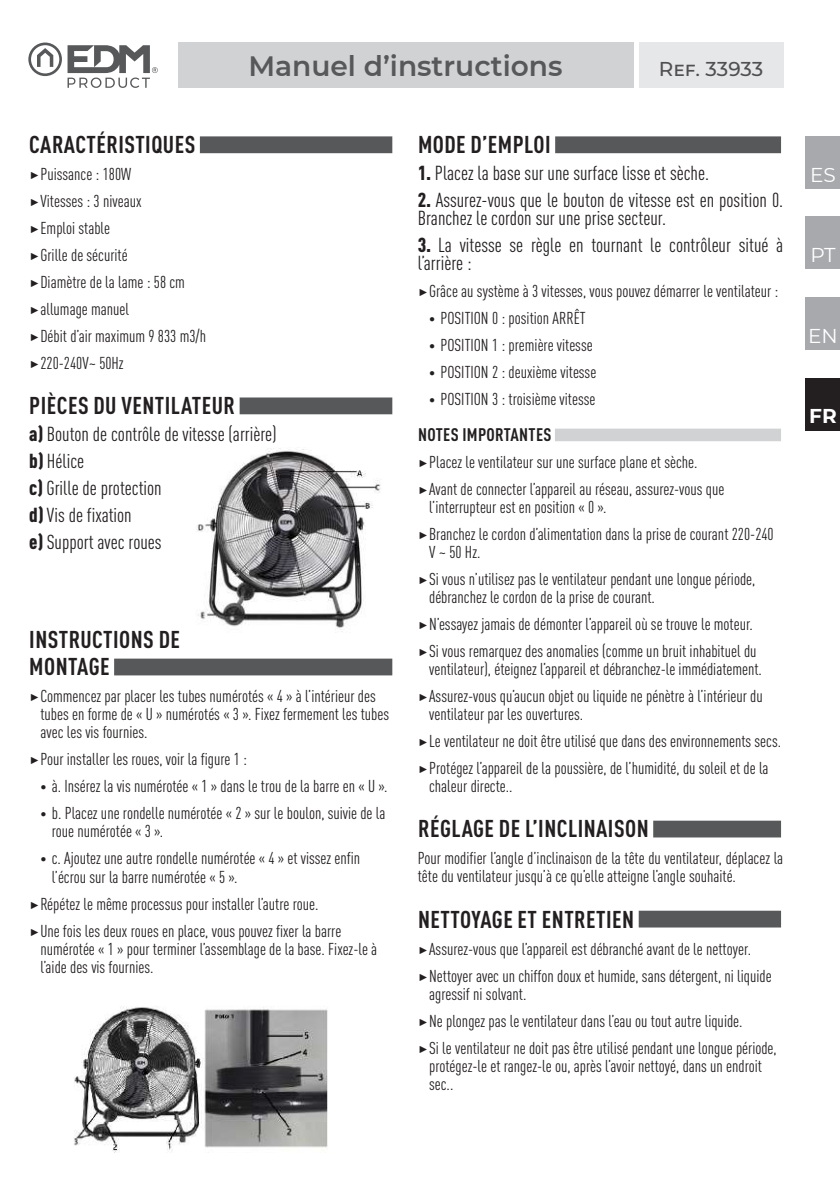
<style>
.page{position:relative;width:840px;height:1191px;background:#fff}
.page>*{position:absolute;margin:0;border:0;box-sizing:border-box;transform-origin:0 0}
.t1{font:600 28px "Montserrat";color:#57585a}
.t2{font:700 condensed 24px/27px "DIN Pro";letter-spacing:.02em;color:#231f20}
.t3{font:condensed 20px/27px "DIN Pro";color:#231f20}
.t4{font:500 20px "Montserrat";letter-spacing:-.005em;color:#505052}
.t5{font:20px "Montserrat";color:#fff}
.t6{font:700 20px "Montserrat";color:#fff}
.t7{font:700 condensed 18px "DIN Pro";letter-spacing:.02em;color:#231f20}
.t8{font:condensed 17px/27px "DIN Pro";color:#231f20}
.s1{font-family:"Montserrat";font-stretch:normal}
.s2{font-weight:900}
.s3{font-family:"Montserrat";font-weight:700;font-stretch:normal}
</style>
<div class="page">
<div style="left:177px;top:43px;width:456px;height:45px;background:#d1d2d4"></div>
<div style="left:638px;top:43px;width:144px;height:45px;background:#e6e7e9"></div>
<div style="left:805px;top:137px;width:34px;height:52px;background:#a8a9ad"></div>
<div style="left:805px;top:216px;width:34px;height:53px;background:#a8a9ad"></div>
<div style="left:805px;top:297px;width:34px;height:53px;background:#a8a9ad"></div>
<div style="left:805px;top:378px;width:34px;height:52px;background:#231f20"></div>
<svg style="left:28px;top:43px;width:130px;height:45px"></svg>
<div style="left:200px;top:136px;width:192px;height:17px;background:#57585a"></div>
<div style="left:239px;top:397px;width:153px;height:17px;background:#57585a"></div>
<div style="left:114px;top:658px;width:278px;height:17px;background:#57585a"></div>
<div style="left:555px;top:136px;width:225px;height:17px;background:#57585a"></div>
<div style="left:554px;top:428px;width:226px;height:13px;background:#d1d2d4"></div>
<div style="left:652px;top:820px;width:128px;height:17px;background:#57585a"></div>
<div style="left:638px;top:910px;width:142px;height:17px;background:#57585a"></div>
<img style="left:197px;top:448px;width:184px;height:184px">
<img style="left:74px;top:1006px;width:254px;height:146px">
<h1 class="t1" style="left:248px;top:46px;width:315px">Manuel d’instructions</h1>
<p class="t4" style="left:658px;top:55px;width:106px">Ref. 33933</p>
<h2 class="t2" style="left:29px;top:129px;width:167px">CARACTÉRISTIQUES</h2>
<p class="t8" style="left:29px;top:159px;width:178px"><span class="s1">▶</span>Puissance : 180W<br><span class="s1">▶</span>Vitesses : 3 niveaux<br><span class="s1">▶</span>Emploi stable<br><span class="s1">▶</span>Grille de sécurité<br><span class="s1">▶</span>Diamètre de la lame : 58 cm <span class="s1">▶</span>allumage manuel<br><span class="s1">▶</span>Débit d’air maximum 9 833 m3/h <span class="s1">▶</span>220-240V~ 50Hz</p>
<h2 class="t2" style="left:29px;top:390px;width:207px">PIÈCES DU VENTILATEUR</h2>
<p class="t3" style="left:29px;top:419px;width:249px"><span class="s2">a)</span> Bouton de contrôle de vitesse (arrière) <span class="s2">b)</span> Hélice<br><span class="s2">c)</span> Grille de protection<br><span class="s2">d)</span> Vis de fixation<br><span class="s2">e)</span> Support avec roues</p>
<h2 class="t2" style="left:29px;top:624px;width:152px">INSTRUCTIONS DE<br>MONTAGE</h2>
<p class="t8" style="left:40px;top:686px;width:350px;line-height:18px;text-indent:-11px"><span class="s1">▶</span>Commencez par placer les tubes numérotés « 4 » à l’intérieur des tubes en forme de « U » numérotés « 3 ». Fixez fermement les tubes avec les vis fournies.</p>
<p class="t8" style="left:29px;top:744px;width:219px"><span class="s1">▶</span>Pour installer les roues, voir la figure 1 :</p>
<p class="t8" style="left:40px;top:771px;width:348px"><span class="s3">•</span> à. Insérez la vis numérotée « 1 » dans le trou de la barre en « U ».</p>
<p class="t8" style="left:52px;top:803px;width:335px;line-height:18px;text-indent:-11px"><span class="s3">•</span> b. Placez une rondelle numérotée « 2 » sur le boulon, suivie de la roue numérotée « 3 ».</p>
<p class="t8" style="left:52px;top:848px;width:310px;line-height:18px;text-indent:-11px"><span class="s3">•</span> c. Ajoutez une autre rondelle numérotée « 4 » et vissez enfin l’écrou sur la barre numérotée « 5 ».</p>
<p class="t8" style="left:29px;top:888px;width:313px"><span class="s1">▶</span>Répétez le même processus pour installer l’autre roue. <span class="s1">▶</span>Une fois les deux roues en place, vous pouvez fixer la barre</p>
<p class="t8" style="left:40px;top:938px;width:338px;line-height:18px">numérotée « 1 » pour terminer l’assemblage de la base. Fixez-le à l’aide des vis fournies.</p>
<h2 class="t2" style="left:418px;top:129px;width:134px">MODE D’EMPLOI</h2>
<p class="t3" style="left:417px;top:158px;width:292px"><span class="s2">1.</span> Placez la base sur une surface lisse et sèche.</p>
<p class="t3" style="left:417px;top:190px;width:367px;line-height:18px"><span class="s2">2.</span> Assurez-vous que le bouton de vitesse est en position 0.<br>Branchez le cordon sur une prise secteur.</p>
<p class="t3" style="left:417px;top:235px;width:367px;line-height:18px"><span class="s2">3.</span> La vitesse se règle en tournant le contrôleur situé à l’arrière :</p>
<p class="t8" style="left:417px;top:276px;width:362px"><span class="s1">▶</span>Grâce au système à 3 vitesses, vous pouvez démarrer le ventilateur :</p>
<p class="t8" style="left:429px;top:303px;width:158px"><span class="s3">•</span> POSITION 0 : position ARRÊT</p>
<p class="t8" style="left:429px;top:330px;width:165px"><span class="s3">•</span> POSITION 1 : première vitesse</p>
<p class="t8" style="left:429px;top:357px;width:168px"><span class="s3">•</span> POSITION 2 : deuxième vitesse</p>
<p class="t8" style="left:429px;top:384px;width:168px"><span class="s3">•</span> POSITION 3 : troisième vitesse</p>
<p class="t7" style="left:418px;top:421px;width:135px">NOTES IMPORTANTES</p>
<p class="t8" style="left:417px;top:447px;width:308px"><span class="s1">▶</span>Placez le ventilateur sur une surface plane et sèche. <span class="s1">▶</span>Avant de connecter l’appareil au réseau, assurez-vous que</p>
<p class="t8" style="left:417px;top:492px;width:357px;text-indent:11px">l’interrupteur est en position « 0 ».<br><span class="s1">▶</span>Branchez le cordon d’alimentation dans la prise de courant 220-240</p>
<p class="t8" style="left:417px;top:537px;width:339px;text-indent:11px">V ~ 50 Hz.<br><span class="s1">▶</span>Si vous n’utilisez pas le ventilateur pendant une longue période,</p>
<p class="t8" style="left:417px;top:582px;width:340px;text-indent:11px">débranchez le cordon de la prise de courant.<br><span class="s1">▶</span>N’essayez jamais de démonter l’appareil où se trouve le moteur. <span class="s1">▶</span>Si vous remarquez des anomalies (comme un bruit inhabituel du</p>
<p class="t8" style="left:417px;top:654px;width:346px;text-align:right">ventilateur), éteignez l’appareil et débranchez-le immédiatement. <span class="s1">▶</span>Assurez-vous qu’aucun objet ou liquide ne pénètre à l’intérieur du</p>
<p class="t8" style="left:417px;top:699px;width:364px;text-indent:11px">ventilateur par les ouvertures.<br><span class="s1">▶</span>Le ventilateur ne doit être utilisé que dans des environnements secs. <span class="s1">▶</span>Protégez l’appareil de la poussière, de l’humidité, du soleil et de la</p>
<p class="t8" style="left:429px;top:771px;width:85px">chaleur directe..</p>
<h2 class="t2" style="left:418px;top:813px;width:232px">RÉGLAGE DE L’INCLINAISON</h2>
<p class="t8" style="left:417px;top:848px;width:367px;line-height:18px">Pour modifier l’angle d’inclinaison de la tête du ventilateur, déplacez la tête du ventilateur jusqu’à ce qu’elle atteigne l’angle souhaité.</p>
<h2 class="t2" style="left:418px;top:903px;width:217px">NETTOYAGE ET ENTRETIEN</h2>
<p class="t8" style="left:417px;top:933px;width:355px"><span class="s1">▶</span>Assurez-vous que l’appareil est débranché avant de le nettoyer. <span class="s1">▶</span>Nettoyer avec un chiffon doux et humide, sans détergent, ni liquide</p>
<p class="t8" style="left:417px;top:978px;width:360px;text-indent:11px">agressif ni solvant.<br><span class="s1">▶</span>Ne plongez pas le ventilateur dans l’eau ou tout autre liquide.<br><span class="s1">▶</span>Si le ventilateur ne doit pas être utilisé pendant une longue période,</p>
<p class="t8" style="left:429px;top:1055px;width:334px;line-height:18px">protégez-le et rangez-le ou, après l’avoir nettoyé, dans un endroit sec..</p>
<p class="t5" style="left:809px;top:161px;width:27px">ES</p>
<p class="t5" style="left:809px;top:241px;width:27px">PT</p>
<p class="t5" style="left:807px;top:322px;width:31px">EN</p>
<p class="t6" style="left:808px;top:402px;width:29px">FR</p>
</div>
